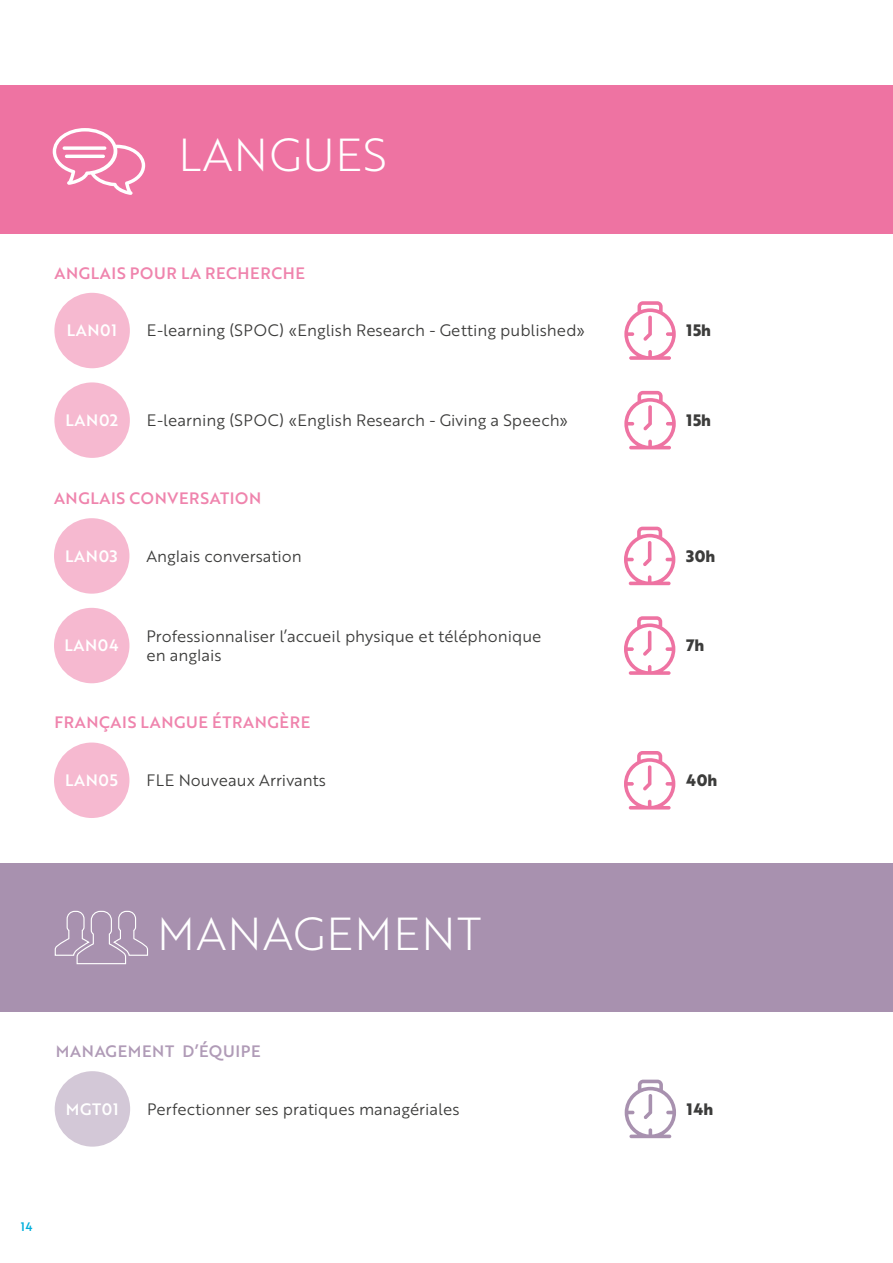
<style>
.page{position:relative;width:893px;height:1263px;background:#fff}
.page>*{position:absolute;margin:0;border:0;box-sizing:border-box;transform-origin:0 0}
.t1{font:45px "Brother 1816 Light";letter-spacing:.03em;color:#fff}
.t2{font:16.05px/19.4px "Brother 1816 Book";color:#3c3c3b}
.t3{font:16.05px "Brother 1816 Medium";letter-spacing:.04em;color:#ef84ad}
.t4{font:16.05px "Brother 1816 Medium";letter-spacing:.04em;color:#fff}
.t5{font:16.05px "Brother 1816 Medium";letter-spacing:.04em;color:#b09bb7}
.t6{font:700 16.05px "Brother 1816 Extra";color:#3c3c3b}
.t7{font:12px "Brother 1816 Medium";color:#00afdb}
</style>
<div class="page">
<div style="left:55px;top:1071px;width:75px;height:76px;background:#d3c8d7;border-radius:50%"></div>
<svg style="left:625px;top:1080px;width:51px;height:58px"></svg>
<div style="left:0;top:863px;width:893px;height:149px;background:#a891af"></div>
<svg style="left:54px;top:910px;width:94px;height:55px"></svg>
<div style="left:54px;top:293px;width:76px;height:75px;background:#f6b9d0;border-radius:50%"></div>
<svg style="left:624px;top:301px;width:52px;height:59px"></svg>
<div style="left:54px;top:382px;width:76px;height:76px;background:#f6b9d0;border-radius:50%"></div>
<svg style="left:624px;top:391px;width:52px;height:58px"></svg>
<div style="left:54px;top:518px;width:75px;height:76px;background:#f6b9d0;border-radius:50%"></div>
<svg style="left:624px;top:527px;width:51px;height:58px"></svg>
<div style="left:54px;top:608px;width:75px;height:75px;background:#f6b9d0;border-radius:50%"></div>
<svg style="left:624px;top:616px;width:51px;height:59px"></svg>
<div style="left:54px;top:742px;width:75px;height:76px;background:#f6b9d0;border-radius:50%"></div>
<svg style="left:624px;top:751px;width:51px;height:58px"></svg>
<div style="left:0;top:85px;width:893px;height:149px;background:#ee73a2"></div>
<svg style="left:53px;top:128px;width:92px;height:67px"></svg>
<svg style="left:63px;top:146px;width:43px;height:4px"></svg>
<hr style="left:65px;top:155px;width:40px;height:3px;background:#fff;border-radius:2px">
<h1 class="t1" style="left:179px;top:122px;width:210px">LANGUES</h1>
<p class="t3" style="left:54px;top:261px;width:252px">ANGLAIS POUR LA RECHERCHE</p>
<p class="t4" style="left:67px;top:318px;width:52px">LAN01</p>
<p class="t2" style="left:147px;top:320px;width:440px">E-learning (SPOC) «English Research - Getting published»</p>
<p class="t6" style="left:686px;top:318px;width:26px">15h</p>
<p class="t4" style="left:66px;top:408px;width:54px">LAN02</p>
<p class="t2" style="left:147px;top:410px;width:423px">E-learning (SPOC) «English Research - Giving a Speech»</p>
<p class="t6" style="left:686px;top:408px;width:26px">15h</p>
<p class="t3" style="left:54px;top:486px;width:209px">ANGLAIS CONVERSATION</p>
<p class="t4" style="left:65px;top:544px;width:54px">LAN03</p>
<p class="t2" style="left:146px;top:546px;width:157px">Anglais conversation</p>
<p class="t6" style="left:686px;top:544px;width:31px">30h</p>
<p class="t4" style="left:64px;top:633px;width:56px">LAN04</p>
<p class="t2" style="left:146px;top:626px;width:396px">Professionnaliser l’accueil physique et téléphonique en anglais</p>
<p class="t6" style="left:686px;top:633px;width:20px">7h</p>
<p class="t3" style="left:54px;top:710px;width:257px">FRANÇAIS LANGUE ÉTRANGÈRE</p>
<p class="t4" style="left:65px;top:768px;width:54px">LAN05</p>
<p class="t2" style="left:146px;top:770px;width:181px">FLE Nouveaux Arrivants</p>
<p class="t6" style="left:686px;top:768px;width:33px">40h</p>
<h1 class="t1" style="left:157px;top:900px;width:326px">MANAGEMENT</h1>
<p class="t5" style="left:56px;top:1039px;width:206px">MANAGEMENT D’ÉQUIPE</p>
<p class="t4" style="left:66px;top:1097px;width:54px">MGT01</p>
<p class="t2" style="left:147px;top:1099px;width:314px">Perfectionner ses pratiques managériales</p>
<p class="t6" style="left:687px;top:1096px;width:28px">14h</p>
<p class="t7" style="left:21px;top:1218px;width:13px">14</p>
</div>
